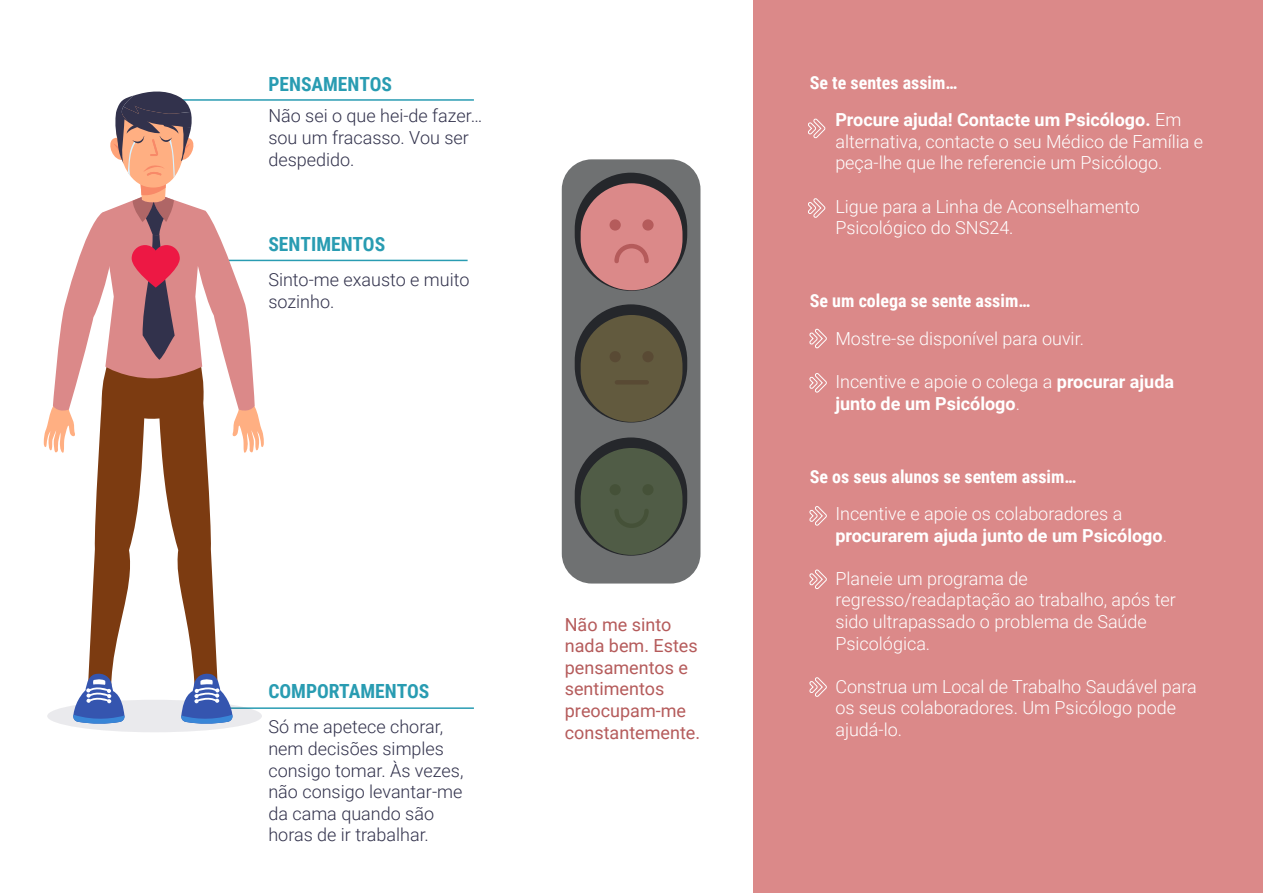
<style>
.page{position:relative;width:1263px;height:893px;background:#fff}
.page>*{position:absolute;margin:0;border:0;box-sizing:border-box;transform-origin:0 0}
.t1{font:700 19.5px "Roboto Condensed";color:#299cb2}
.t2{font:300 18px/21.6px "Roboto";color:#fff}
.t3{font:300 18px/21.6px "Roboto";color:#32324c}
.t4{font:700 18px/21.6px "Roboto";color:#fff}
.t5{font:18px/21.6px "Roboto";color:#b55b5b}
.t6{font:700 18px "Roboto Condensed";color:#fff}
.s1{font-weight:700}
.s2{font-weight:300}
</style>
<div class="page">
<div style="left:562px;top:159px;width:138px;height:424px;background:#6f7172;border-radius:30px"></div>
<div style="left:575px;top:304px;width:112px;height:119px;background:#25272b;border-radius:56px"></div>
<div style="left:575px;top:437px;width:112px;height:119px;background:#25272b;border-radius:56px"></div>
<div style="left:575px;top:173px;width:112px;height:118px;background:#25272b;border-radius:56px"></div>
<div style="left:581px;top:315px;width:101px;height:107px;background:#625a3e;border-radius:51px"></div>
<div style="left:617px;top:380px;width:30px;height:5px;background:#594a34"></div>
<div style="left:609px;top:351px;width:12px;height:11px;background:#594a34;border-radius:50%"></div>
<div style="left:642px;top:351px;width:12px;height:11px;background:#594a34;border-radius:50%"></div>
<div style="left:581px;top:183px;width:101px;height:107px;background:#db8989;border-radius:51px"></div>
<div style="left:609px;top:219px;width:12px;height:12px;background:#b55b5b;border-radius:50%"></div>
<div style="left:642px;top:219px;width:12px;height:12px;background:#b55b5b;border-radius:50%"></div>
<svg style="left:614px;top:244px;width:35px;height:20px"></svg>
<div style="left:581px;top:448px;width:101px;height:107px;background:#505c46;border-radius:51px"></div>
<div style="left:609px;top:484px;width:12px;height:11px;background:#455138;border-radius:50%"></div>
<div style="left:642px;top:484px;width:12px;height:11px;background:#455138;border-radius:50%"></div>
<svg style="left:615px;top:509px;width:34px;height:19px"></svg>
<div style="left:753px;top:0;width:510px;height:893px;background:#db8989"></div>
<svg style="left:808px;top:118px;width:18px;height:21px"></svg>
<svg style="left:808px;top:198px;width:18px;height:20px"></svg>
<svg style="left:809px;top:328px;width:18px;height:21px"></svg>
<svg style="left:809px;top:373px;width:18px;height:20px"></svg>
<svg style="left:809px;top:506px;width:18px;height:20px"></svg>
<svg style="left:809px;top:569px;width:18px;height:20px"></svg>
<svg style="left:809px;top:677px;width:18px;height:20px"></svg>
<hr style="left:173px;top:99px;width:301px;height:2px;background:#299cb2">
<hr style="left:215px;top:707px;width:259px;height:2px;background:#299cb2">
<hr style="left:166px;top:260px;width:302px;height:1px;background:#299cb2">
<div style="left:47px;top:700px;width:215px;height:32px;background:#eaeaed;border-radius:50%"></div>
<svg style="left:44px;top:91px;width:220px;height:633px"></svg>
<p class="t1" style="left:268px;top:70px;width:125px">PENSAMENTOS</p>
<p class="t3" style="left:268px;top:105px;width:215px">Não sei o que hei-de fazer… sou um fracasso. Vou ser despedido.</p>
<p class="t1" style="left:268px;top:230px;width:118px">SENTIMENTOS</p>
<p class="t3" style="left:268px;top:269px;width:203px">Sinto-me exausto e muito sozinho.</p>
<p class="t1" style="left:268px;top:677px;width:162px">COMPORTAMENTOS</p>
<p class="t3" style="left:268px;top:715px;width:197px">Só me apetece chorar, nem decisões simples consigo tomar. Às vezes, não consigo levantar-me da cama quando são horas de ir trabalhar.</p>
<p class="t5" style="left:565px;top:613px;width:137px">Não me sinto nada bem. Estes pensamentos e sentimentos preocupam-me constantemente.</p>
<p class="t6" style="left:810px;top:70px;width:149px">Se te sentes assim…</p>
<p class="t2" style="left:835px;top:108px;width:369px"><span class="s1">Procure ajuda! Contacte um Psicólogo.</span> Em alternativa, contacte o seu Médico de Família e peça-lhe que lhe referencie um Psicólogo.</p>
<p class="t2" style="left:835px;top:195px;width:306px">Ligue para a Linha de Aconselhamento<br>Psicológico do SNS24.</p>
<p class="t6" style="left:810px;top:288px;width:222px">Se um colega se sente assim…</p>
<p class="t2" style="left:835px;top:327px;width:250px">Mostre-se disponível para ouvir.</p>
<p class="t4" style="left:835px;top:370px;width:340px"><span class="s2">Incentive e apoie o colega a</span> procurar ajuda junto de um Psicólogo<span class="s2">.</span></p>
<p class="t6" style="left:810px;top:464px;width:268px">Se os seus alunos se sentem assim…</p>
<p class="t4" style="left:835px;top:502px;width:333px"><span class="s2">Incentive e apoie os colaboradores a </span>procurarem ajuda junto de um Psicólogo<span class="s2">.</span></p>
<p class="t2" style="left:835px;top:567px;width:342px">Planeie um programa de regresso/readaptação ao trabalho, após ter sido ultrapassado o problema de Saúde<br>Psicológica.</p>
<p class="t2" style="left:835px;top:675px;width:363px">Construa um Local de Trabalho Saudável para os seus colaboradores. Um Psicólogo pode ajudá-lo.</p>
</div>
